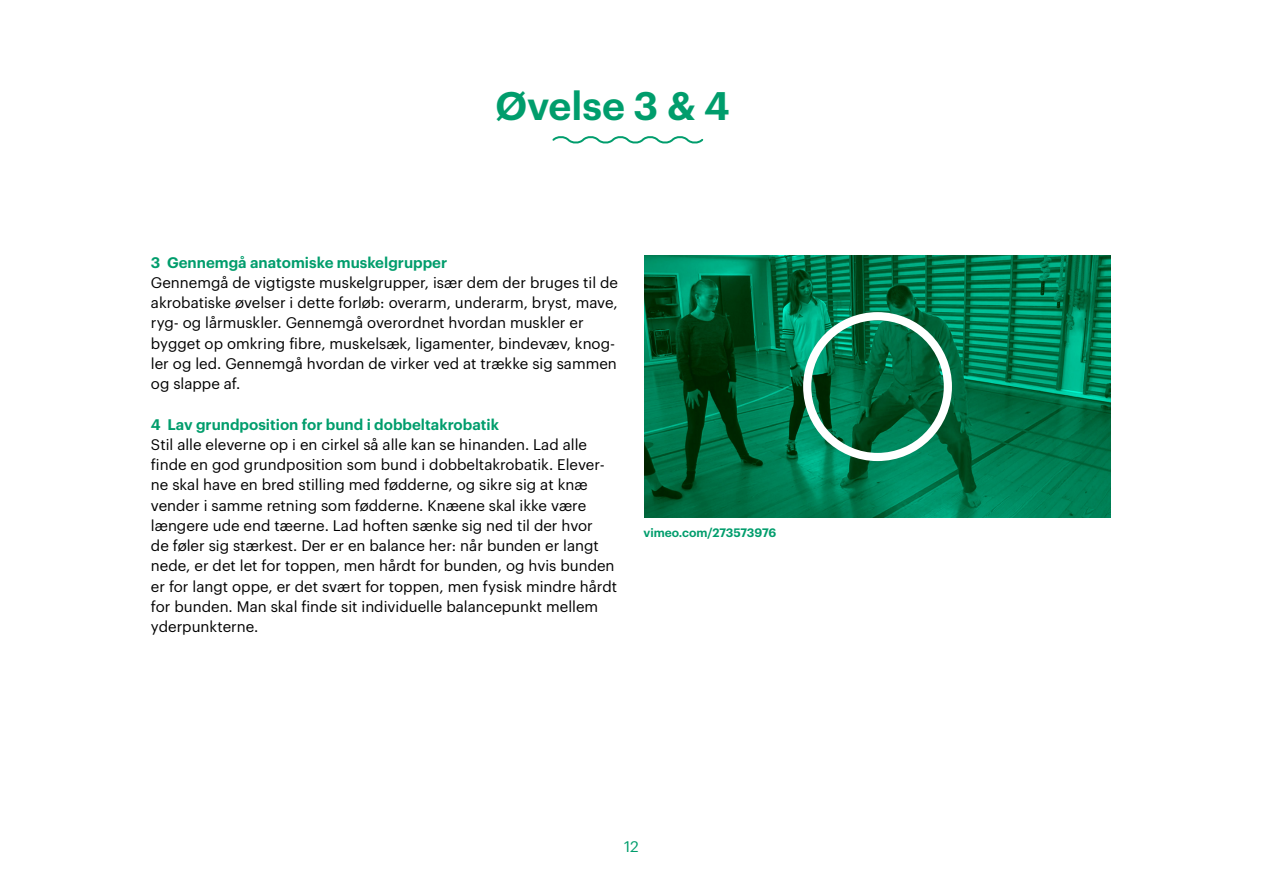
<style>
.page{position:relative;width:1263px;height:893px;background:#fff}
.page>*{position:absolute;margin:0;border:0;box-sizing:border-box;transform-origin:0 0}
.t1{font:600 39px "Graphik";color:#009d6c}
.t2{font:15px/20.2px "Graphik";color:#000}
.t3{font:600 15px "Graphik";color:#009d6c}
.t4{font:15px "Graphik";color:#009d6c;scale:1.04 1}
.t5{font:600 12px "Graphik";color:#009d6c}
</style>
<div class="page">
<img style="left:644px;top:255px;width:467px;height:263px">
<div style="left:803px;top:312px;width:149px;height:149px;border:8px solid #fff;border-radius:50%"></div>
<svg style="left:552px;top:136px;width:152px;height:8px"></svg>
<h1 class="t1" style="left:495px;top:76px;width:236px">Øvelse 3 &amp; 4</h1>
<p class="t3" style="left:151px;top:251px;width:298px">3 Gennemgå anatomiske muskelgrupper</p>
<p class="t2" style="left:151px;top:271px;width:469px">Gennemgå de vigtigste muskelgrupper, især dem der bruges til de akrobatiske øvelser i dette forløb: overarm, underarm, bryst, mave, ryg- og lårmuskler. Gennemgå overordnet hvordan muskler er bygget op omkring fibre, muskelsæk, ligamenter, bindevæv, knog&shy;ler og led. Gennemgå hvordan de virker ved at trække sig sammen og slappe af.</p>
<p class="t3" style="left:151px;top:413px;width:350px">4 Lav grundposition for bund i dobbeltakrobatik</p>
<p class="t2" style="left:151px;top:433px;width:468px">Stil alle eleverne op i en cirkel så alle kan se hinanden. Lad alle finde en god grundposition som bund i dobbeltakrobatik. Elever&shy;ne skal have en bred stilling med fødderne, og sikre sig at knæ vender i samme retning som fødderne. Knæene skal ikke være længere ude end tæerne. Lad hoften sænke sig ned til der hvor<br>de føler sig stærkest. Der er en balance her: når bunden er langt nede, er det let for toppen, men hårdt for bunden, og hvis bunden er for langt oppe, er det svært for toppen, men fysisk mindre hårdt for bunden. Man skal finde sit individuelle balancepunkt mellem yderpunkterne.</p>
<p class="t5" style="left:643px;top:524px;width:134px">vimeo.com/273573976</p>
<p class="t4" style="left:624px;top:835px;width:16px">12</p>
</div>
